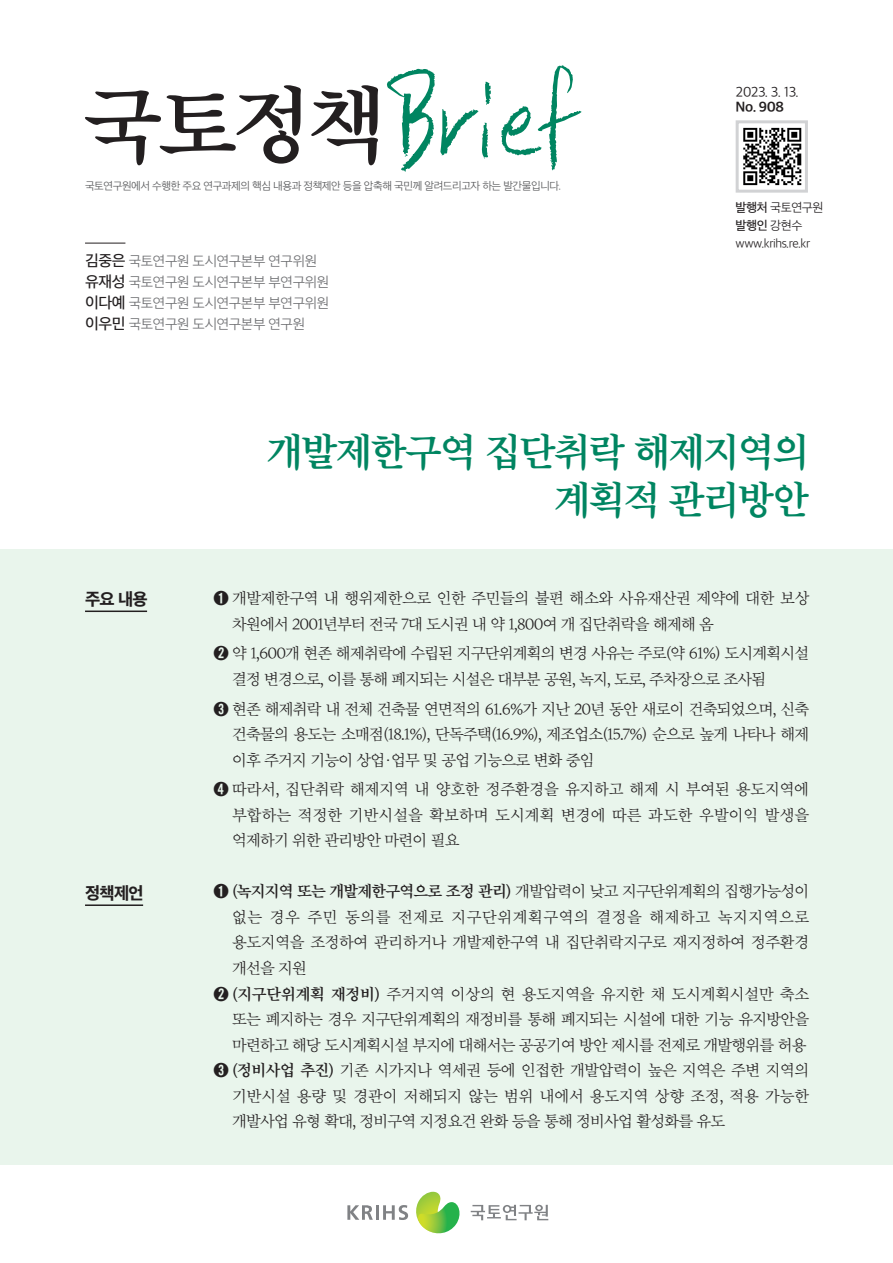
<style>
.page{position:relative;width:893px;height:1263px;background:#fff}
.page>*{position:absolute;margin:0;border:0;box-sizing:border-box;transform-origin:0 0}
.t1{font:118.5px "SD Gong Pil a Md";color:#008561}
.t2{font:84px "SD Myeongjo Neoa e Sm";color:#231f20}
.t3{font:39px "SD Myeongjo Neoa e Sm";letter-spacing:-.05em;color:#008561}
.t4{font:16.5px "SD Gothic Neoa h Ex Bd";letter-spacing:-.04em;color:#231f20}
.t5{font:15.75px/25.5px "SD Myeongjo Neoa b Lt";letter-spacing:-.05em;color:#231f20;text-align:justify}
.t6{font:15.75px/25.5px "SD Myeongjo Neoa b Lt";letter-spacing:-.03em;color:#231f20}
.t7{font:13.5px "SD Gothic Neoa c Lt";letter-spacing:-.025em;color:#6c6d70}
.t8{font:13.5px "SD Gothic Neoa c Lt";letter-spacing:-.045em;color:#231f20}
.t9{font:13.5px "SD Gothic Neoa g Bd";color:#231f20}
.t10{font:12px "SD Gothic Neoa c Lt";letter-spacing:-.04em;color:#231f20}
.t11{font:12px "SD Gothic Neoa e Md";color:#231f20}
.t12{font:10.5px "SD Gothic Neoa c Lt";letter-spacing:-.04em;color:#57585a}
.s1{font-family:"SD Gothic Neoa e Md";font-size:15px;color:#231f20}
.s2{font-family:"SD Gothic Neoa e Md"}
.s3{font-family:"SD Gothic Neoa c Lt"}
.s4{font-family:"SD Myeongjo Neoa e Sm"}
</style>
<div class="page">
<div style="left:0;top:549px;width:893px;height:615px;background:#e9f5ec"></div>
<hr style="left:85px;top:610px;width:62px;height:2px;background:#231f20">
<hr style="left:85px;top:904px;width:58px;height:2px;background:#231f20">
<svg style="left:347px;top:1205px;width:26px;height:15px"></svg>
<hr style="left:376px;top:1205px;width:3px;height:15px;background:#808285">
<svg style="left:383px;top:1192px;width:77px;height:42px"></svg>
<svg style="left:471px;top:1205px;width:77px;height:15px"></svg>
<img style="left:743px;top:127px;width:59px;height:59px">
<div style="left:736px;top:120px;width:72px;height:73px;border:3px solid #d1d2d4"></div>
<hr style="left:85px;top:243px;width:40px;height:1px;background:#231f20">
<p class="t1" style="left:390px;top:61px;width:193px">Brief</p>
<p class="t2" style="left:83px;top:83px;width:305px">국토정책</p>
<p class="t12" style="left:85px;top:180px;width:478px">국토연구원에서 수행한 주요 연구과제의 핵심 내용과 정책제안 등을 압축해 국민께 알려드리고자 하는 발간물입니다.</p>
<p class="t7" style="left:85px;top:254px;width:234px"><span class="s1">김중은</span> 국토연구원 도시연구본부 연구위원</p>
<p class="t7" style="left:85px;top:275px;width:246px"><span class="s1">유재성</span> 국토연구원 도시연구본부 부연구위원</p>
<p class="t7" style="left:85px;top:296px;width:246px"><span class="s1">이다예</span> 국토연구원 도시연구본부 부연구위원</p>
<p class="t7" style="left:85px;top:317px;width:222px"><span class="s1">이우민</span> 국토연구원 도시연구본부 연구원</p>
<p class="t8" style="left:736px;top:85px;width:65px">2023. 3. 13.</p>
<p class="t9" style="left:736px;top:100px;width:50px">No. 908</p>
<p class="t10" style="left:736px;top:201px;width:89px"><span class="s2">발행처</span> 국토연구원</p>
<p class="t11" style="left:736px;top:219px;width:68px">발행인 <span class="s3">강현수</span></p>
<p class="t10" style="left:736px;top:237px;width:76px">www.krihs.re.kr</p>
<p class="t4" style="left:85px;top:591px;width:64px">주요 내용</p>
<p class="t4" style="left:85px;top:884px;width:60px">정책제언</p>
<p class="t3" style="left:266px;top:432px;width:544px">개발제한구역 집단취락 해제지역의</p>
<p class="t3" style="left:554px;top:480px;width:257px">계획적 관리방안</p>
<p class="t6" style="left:232px;top:586px;width:579px;text-indent:-18px">➊ 개발제한구역 내 행위제한으로 인한 주민들의 불편 해소와 사유재산권 제약에 대한 보상 차원에서 2001년부터 전국 7대 도시권 내 약 1,800여 개 집단취락을 해제해 옴</p>
<p class="t5" style="left:232px;top:642px;width:579px;text-indent:-18px">➋ 약 1,600개 현존 해제취락에 수립된 지구단위계획의 변경 사유는 주로(약 61%) 도시계획시설 결정 변경으로, 이를 통해 폐지되는 시설은 대부분 공원, 녹지, 도로, 주차장으로 조사됨</p>
<p class="t5" style="left:232px;top:697px;width:579px;text-indent:-18px">➌ 현존 해제취락 내 전체 건축물 연면적의 61.6%가 지난 20년 동안 새로이 건축되었으며, 신축 건축물의 용도는 소매점(18.1%), 단독주택(16.9%), 제조업소(15.7%) 순으로 높게 나타나 해제 이후 주거지 기능이 상업·업무 및 공업 기능으로 변화 중임</p>
<p class="t5" style="left:232px;top:778px;width:579px;text-indent:-18px">➍ 따라서, 집단취락 해제지역 내 양호한 정주환경을 유지하고 해제 시 부여된 용도지역에 부합하는 적정한 기반시설을 확보하며 도시계획 변경에 따른 과도한 우발이익 발생을 억제하기 위한 관리방안 마련이 필요</p>
<p class="t5" style="left:232px;top:880px;width:579px;text-indent:-18px">➊ <span class="s4">(녹지지역 또는 개발제한구역으로 조정 관리)</span> 개발압력이 낮고 지구단위계획의 집행가능성이 없는 경우 주민 동의를 전제로 지구단위계획구역의 결정을 해제하고 녹지지역으로 용도지역을 조정하여 관리하거나 개발제한구역 내 집단취락지구로 재지정하여 정주환경 개선을 지원</p>
<p class="t5" style="left:232px;top:982px;width:579px;text-indent:-18px">➋ <span class="s4">(지구단위계획 재정비)</span> 주거지역 이상의 현 용도지역을 유지한 채 도시계획시설만 축소 또는 폐지하는 경우 지구단위계획의 재정비를 통해 폐지되는 시설에 대한 기능 유지방안을 마련하고 해당 도시계획시설 부지에 대해서는 공공기여 방안 제시를 전제로 개발행위를 허용</p>
<p class="t5" style="left:232px;top:1058px;width:579px;text-indent:-18px">➌ <span class="s4">(정비사업 추진)</span> 기존 시가지나 역세권 등에 인접한 개발압력이 높은 지역은 주변 지역의 기반시설 용량 및 경관이 저해되지 않는 범위 내에서 용도지역 상향 조정, 적용 가능한 개발사업 유형 확대, 정비구역 지정요건 완화 등을 통해 정비사업 활성화를 유도</p>
</div>
